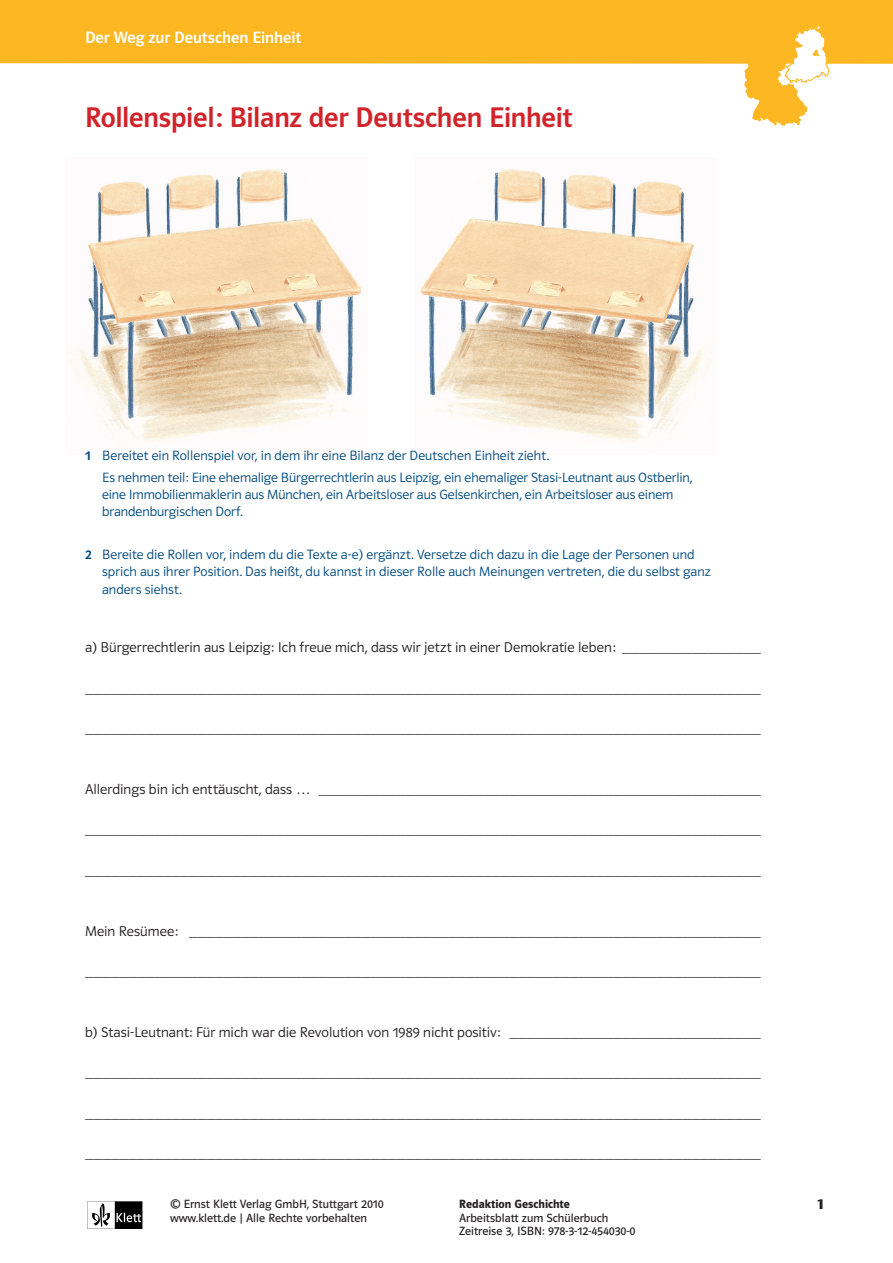
<style>
.page{position:relative;width:893px;height:1263px;background:#fff}
.page>*{position:absolute;margin:0;border:0;box-sizing:border-box;transform-origin:0 0}
.t1{font:28.5px "Polo ST11 K Krftg";letter-spacing:-.01em;color:#d1232a}
.t2{font:16.5px "Polo ST11 K Krftg";color:#fff}
.t3{font:14.25px "Polo ST11 K Leicht";letter-spacing:.005em;color:#231f20}
.t4{font:13.5px/17.2px "Polo ST11 K Leicht";color:#004a7f}
.t5{font:700 13.5px "Stone Sans";color:#231f20}
.t6{font:12px/13.5px "Polo ST11 K Buch";color:#231f20}
.t7{font:12px "Polo ST11 K Hfett";color:#231f20}
.s1{font-family:"Polo ST11 K Krftg"}
</style>
<div class="page">
<div style="left:0;top:0;width:893px;height:64px;background:#fcb722"></div>
<svg style="left:87px;top:1201px;width:55px;height:28px"></svg>
<svg style="left:744px;top:21px;width:85px;height:105px"></svg>
<img style="left:70px;top:169px;width:292px;height:274px">
<img style="left:420px;top:169px;width:292px;height:274px">
<p class="t2" style="left:85px;top:28px;width:218px">Der Weg zur Deutschen Einheit</p>
<h1 class="t1" style="left:85px;top:102px;width:489px">Rollenspiel: Bilanz der Deutschen Einheit</h1>
<p class="t4" style="left:102px;top:445px;width:592px;line-height:21.5px;text-indent:-17px"><span class="s1">1</span> Bereitet ein Rollenspiel vor, in dem ihr eine Bilanz der Deutschen Einheit zieht.<br>Es nehmen teil: Eine ehemalige Bürgerrechtlerin aus Leipzig, ein ehemaliger Stasi-Leutnant aus Ostberlin,</p>
<p class="t4" style="left:102px;top:486px;width:573px">eine Immobilienmaklerin aus München, ein Arbeitsloser aus Gelsenkirchen, ein Arbeitsloser aus einem brandenburgischen Dorf.</p>
<p class="t4" style="left:102px;top:546px;width:610px;text-indent:-17px"><span class="s1">2</span> Bereite die Rollen vor, indem du die Texte a-e) ergänzt. Versetze dich dazu in die Lage der Personen und sprich aus ihrer Position. Das heißt, du kannst in dieser Rolle auch Meinungen vertreten, die du selbst ganz anders siehst.</p>
<p class="t3" style="left:85px;top:640px;width:677px">a) Bürgerrechtlerin aus Leipzig: Ich freue mich, dass wir jetzt in einer Demokratie leben: ________________</p>
<p class="t3" style="left:85px;top:680px;width:677px">______________________________________________________________________________</p>
<p class="t3" style="left:85px;top:721px;width:677px">______________________________________________________________________________</p>
<p class="t3" style="left:85px;top:781px;width:677px">Allerdings bin ich enttäuscht, dass … ___________________________________________________</p>
<p class="t3" style="left:85px;top:822px;width:677px">______________________________________________________________________________</p>
<p class="t3" style="left:85px;top:862px;width:677px">______________________________________________________________________________</p>
<p class="t3" style="left:85px;top:923px;width:677px">Mein Resümee: __________________________________________________________________</p>
<p class="t3" style="left:85px;top:964px;width:677px">______________________________________________________________________________</p>
<p class="t3" style="left:85px;top:1024px;width:677px">b) Stasi-Leutnant: Für mich war die Revolution von 1989 nicht positiv: _____________________________</p>
<p class="t3" style="left:85px;top:1065px;width:677px">______________________________________________________________________________</p>
<p class="t3" style="left:85px;top:1105px;width:677px">______________________________________________________________________________</p>
<p class="t3" style="left:85px;top:1146px;width:677px">______________________________________________________________________________</p>
<p class="t6" style="left:170px;top:1198px;width:215px">© Ernst Klett Verlag GmbH, Stuttgart 2010 www.klett.de | Alle Rechte vorbehalten</p>
<p class="t7" style="left:459px;top:1197px;width:112px">Redaktion Geschichte</p>
<p class="t5" style="left:816px;top:1196px;width:10px">1</p>
<p class="t6" style="left:459px;top:1211px;width:178px">Arbeitsblatt zum Schülerbuch<br>Zeitreise 3, ISBN: 978-3-12-454030-0</p>
</div>
